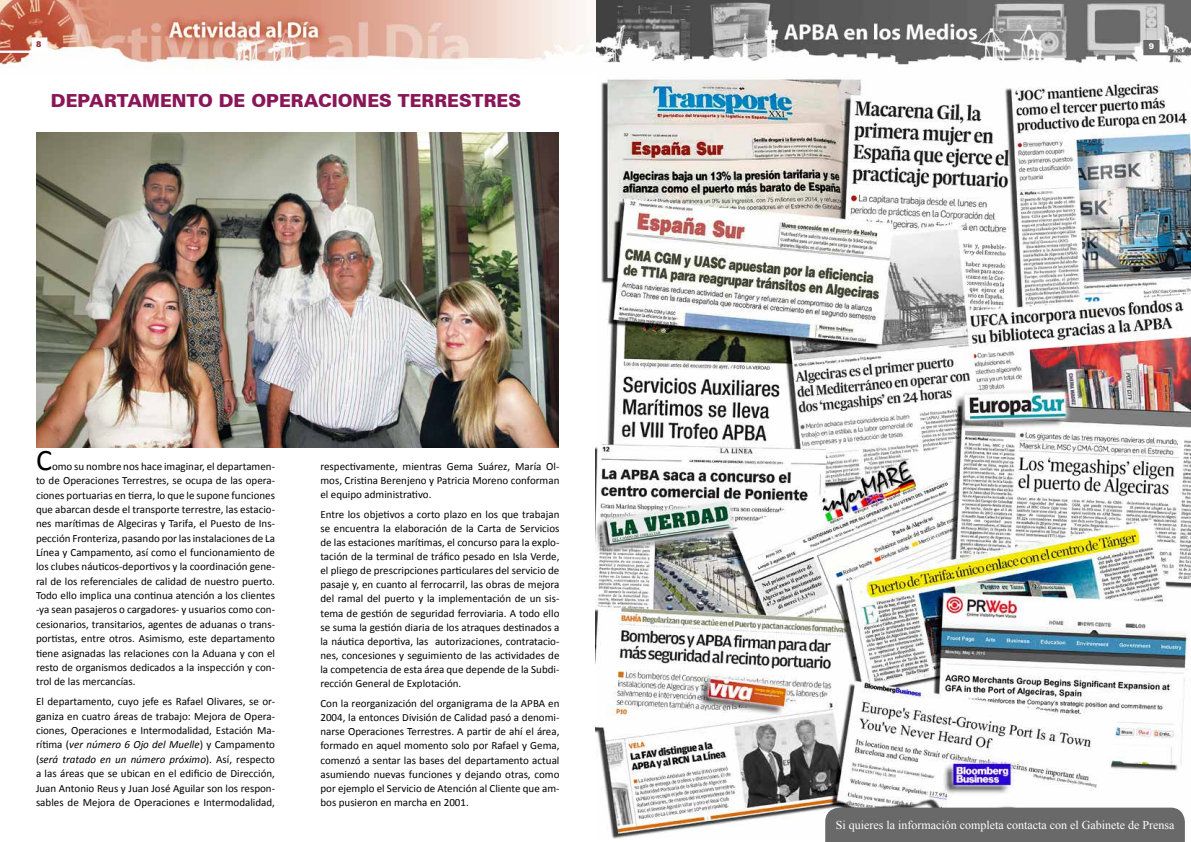
<style>
.page{position:relative;width:1191px;height:842px;background:#fff}
.page>*{position:absolute;margin:0;border:0;box-sizing:border-box;transform-origin:0 0}
.t1{font:30px "Calibri";color:#000}
.t2{font:900 18px "Zurich BT";color:#8a1658}
.t3{font:12px "Times New Roman";color:#fff}
.t4{font:11px/14.4px "Calibri";color:#000;text-align:justify}
.t5{font:900 8px "Zurich BT";color:#fff}
.t6{font:900 8px "Zurich BT";color:#8b2228}
.s1{font-style:italic}
</style>
<div class="page">
<img style="left:596px;top:0;width:595px;height:65px">
<svg style="left:1143px;top:40px;width:48px;height:15px"></svg>
<img style="left:595px;top:77px;width:596px;height:761px">
<div style="left:825px;top:808px;width:359px;height:34px;background:#6a6969"></div>
<img style="left:0;top:0;width:589px;height:68px">
<svg style="left:0;top:37px;width:47px;height:16px"></svg>
<img style="left:36px;top:132px;width:523px;height:315px">
<p class="t6" style="left:36px;top:39px;width:7px">8</p>
<h2 class="t2" style="left:51px;top:90px;width:472px">DEPARTAMENTO DE OPERACIONES TERRESTRES</h2>
<h1 class="t1" style="left:36px;top:441px;width:17px">C</h1>
<p class="t4" style="left:36px;top:459px;width:240px;text-indent:16px">omo su nombre nos hace imaginar, el departamen&shy;to de Operaciones Terrestres, se ocupa de las opera&shy;ciones portuarias en tierra, lo que le supone funciones que abarcan desde el transporte terrestre, las estacio&shy;nes marítimas de Algeciras y Tarifa, el Puesto de Ins&shy;pección Fronteriza, pasando por las instalaciones de La Línea y Campamento, así como el funcionamiento de los clubes náuticos-deportivos y la coordinación gene&shy;ral de los referenciales de calidad de nuestro puerto.<br>Todo ello implica una continua atención a los clientes -ya sean pasajeros o cargadores- y usuarios como con&shy;cesionarios, transitarios, agentes de aduanas o trans&shy;portistas, entre otros. Asimismo, este departamento tiene asignadas las relaciones con la Aduana y con el resto de organismos dedicados a la inspección y con&shy;trol de las mercancías.</p>
<p class="t4" style="left:36px;top:694px;width:240px">El departamento, cuyo jefe es Rafael Olivares, se or&shy;ganiza en cuatro áreas de trabajo: Mejora de Opera&shy;ciones, Operaciones e Intermodalidad, Estación Ma&shy;rítima (<span class="s1">ver número 6 Ojo del Muelle</span>) y Campamento (<span class="s1">será tratado en un número próximo</span>). Así, respecto a las áreas que se ubican en el edificio de Dirección, Juan Antonio Reus y Juan José Aguilar son los respon&shy;sables de Mejora de Operaciones e Intermodalidad,</p>
<p class="t4" style="left:320px;top:459px;width:240px;line-height:14.1px">respectivamente, mientras Gema Suárez, María Ol&shy;mos, Cristina Berenjeno y Patricia Moreno conforman el equipo administrativo.</p>
<p class="t4" style="left:320px;top:507px;width:240px;line-height:14.1px">Entre los objetivos a corto plazo en los que trabajan se encuentra la elaboración de la Carta de Servicios de las estaciones marítimas, el concurso para la explo&shy;tación de la terminal de tráfico pesado en Isla Verde, el pliego de prescripciones particulares del servicio de pasaje y, en cuanto al ferrocarril, las obras de mejora del ramal del puerto y la implementación de un sis&shy;tema de gestión de seguridad ferroviaria. A todo ello se suma la gestión diaria de los atraques destinados a la náutica deportiva, las autorizaciones, contratacio&shy;nes, concesiones y seguimiento de las actividades de la competencia de esta área que depende de la Subdi&shy;rección General de Explotación.</p>
<p class="t4" style="left:320px;top:696px;width:240px;line-height:14.1px">Con la reorganización del organigrama de la APBA en 2004, la entonces División de Calidad pasó a denomi&shy;narse Operaciones Terrestres. A partir de ahí el área, formado en aquel momento solo por Rafael y Gema, comenzó a sentar las bases del departamento actual asumiendo nuevas funciones y dejando otras, como por ejemplo el Servicio de Atención al Cliente que am&shy;bos pusieron en marcha en 2001.</p>
<p class="t5" style="left:1148px;top:41px;width:7px">9</p>
<p class="t3" style="left:835px;top:816px;width:340px">Si quieres la información completa contacta con el Gabinete de Prensa</p>
</div>
